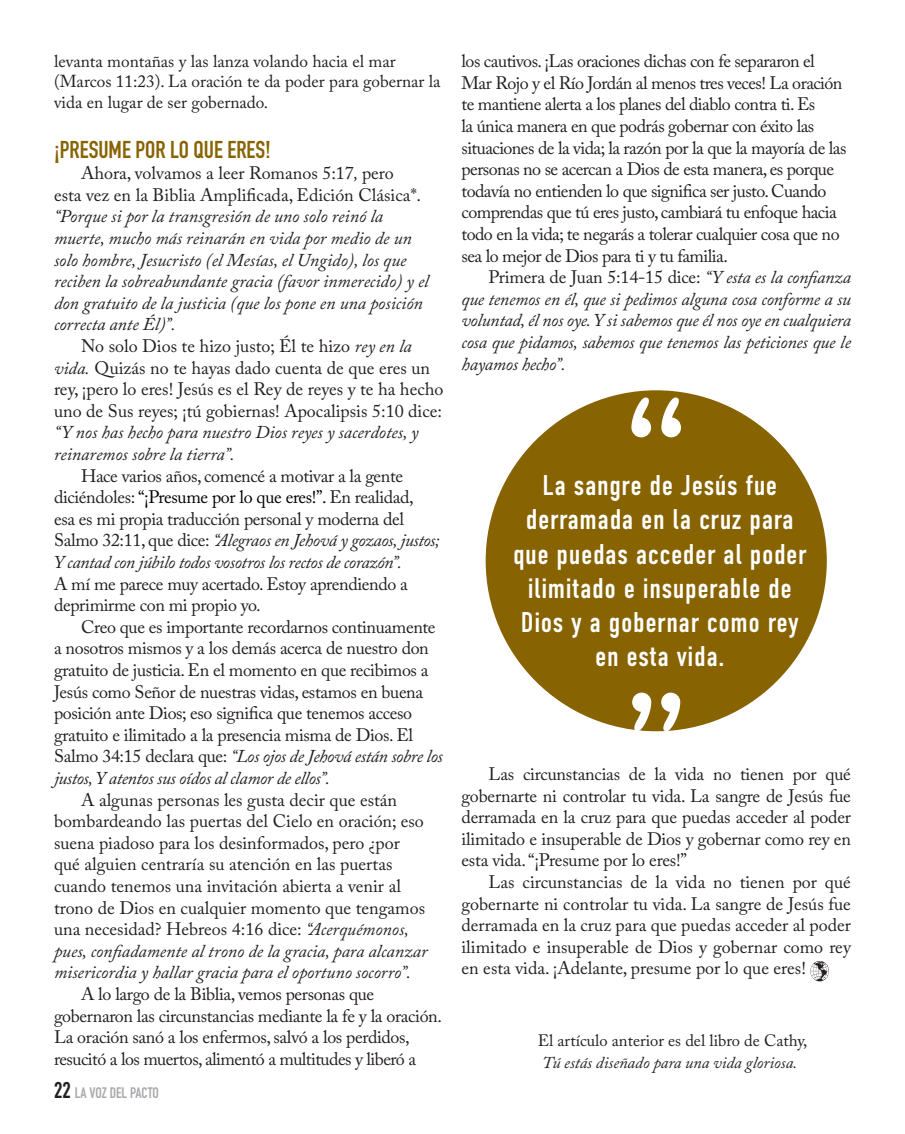
<style>
.page{position:relative;width:905px;height:1134px;background:#fff}
.page>*{position:absolute;margin:0;border:0;box-sizing:border-box;transform-origin:0 0}
.t1{font:28.5px/34.2px "DIN Condensed";letter-spacing:.02em;color:#fff;text-align:center}
.t2{font:700 24px "DIN Condensed";color:#876302}
.t3{font:18px/21.6px "Adobe Caslon Pro";letter-spacing:-.02em;color:#231f20}
.t4{font:18px/21.6px "Adobe Caslon Pro";color:#231f20}
.t5{font:italic 18px/21.6px "Adobe Caslon Pro";color:#231f20}
.t6{font:17.25px/20.7px "Adobe Caslon Pro";color:#231f20}
.t7{font:16.5px "Adobe Caslon Pro";color:#231f20}
.t8{font:italic 16.5px "Adobe Caslon Pro";color:#231f20}
.t9{font:700 15px "DIN Condensed";color:#a8a9ad}
.s1{font-style:normal}
.s2{font-style:italic}
.s3{color:#000}
.s4{font-size:22.5px;color:#231f20}
</style>
<div class="page">
<div style="left:485px;top:390px;width:341px;height:341px;background:#876302;border-radius:50%"></div>
<svg style="left:661px;top:397px;width:20px;height:40px"></svg>
<svg style="left:631px;top:397px;width:20px;height:40px"></svg>
<svg style="left:632px;top:693px;width:19px;height:38px"></svg>
<svg style="left:661px;top:693px;width:19px;height:38px"></svg>
<svg style="left:810px;top:961px;width:19px;height:20px"></svg>
<p class="t6" style="left:54px;top:50px;width:388px">levanta montañas y las lanza volando hacia el mar (Marcos 11:23). La oración te da poder para gobernar la vida en lugar de ser gobernado.</p>
<p class="t2" style="left:54px;top:133px;width:218px">¡PRESUME POR LO QUE ERES!</p>
<p class="t5" style="left:54px;top:162px;width:376px;text-indent:27px"><span class="s1">Ahora, volvamos a leer Romanos 5:17</span>, <span class="s1">pero<br>esta vez en la Biblia Amplificada, Edición Clásica*. </span>“Porque si por la transgresión de uno solo reinó la muerte, mucho más reinarán en vida por medio de un solo hombre, Jesucristo (el Mesías, el Ungido), los que reciben la sobreabundante gracia (favor inmerecido) y el don gratuito de la justicia (que los pone en una posición correcta ante Él)”.</p>
<p class="t4" style="left:54px;top:335px;width:391px;text-indent:27px">No solo Dios te hizo justo; Él te hizo <span class="s2">rey en la vida.</span> Quizás no te hayas dado cuenta de que eres un rey, ¡pero lo eres! Jesús es el Rey de reyes y te ha hecho uno de Sus reyes; ¡tú gobiernas! Apocalipsis 5:10 dice: <span class="s2">“Y nos has hecho para nuestro Dios reyes y sacerdotes, y reinaremos sobre la tierra”.</span></p>
<p class="t3" style="left:54px;top:465px;width:387px;text-indent:27px">Hace varios años, comencé a motivar a la gente diciéndoles: <span class="s3">“¡Presume por lo que eres!”.</span> En realidad,<br>esa es mi propia traducción personal y moderna del Salmo 32:11, que dice: <span class="s2">“Alegraos en Jehová y gozaos, justos; Y cantad con júbilo todos vosotros los rectos de corazón”.<br></span>A mí me parece muy acertado. Estoy aprendiendo a deprimirme con mi propio yo.</p>
<p class="t3" style="left:54px;top:616px;width:390px;text-indent:27px">Creo que es importante recordarnos continuamente a nosotros mismos y a los demás acerca de nuestro don gratuito de justicia. En el momento en que recibimos a Jesús como Señor de nuestras vidas, estamos en buena posición ante Dios; eso significa que tenemos acceso gratuito e ilimitado a la presencia misma de Dios. El Salmo 34:15 declara que: <span class="s2">“Los ojos de Jehová están sobre los justos, Y atentos sus oídos al clamor de ellos”.</span></p>
<p class="t4" style="left:54px;top:789px;width:375px;text-indent:27px">A algunas personas les gusta decir que están bombardeando las puertas del Cielo en oración; eso suena piadoso para los desinformados, pero ¿por qué alguien centraría su atención en las puertas cuando tenemos una invitación abierta a venir al trono de Dios en cualquier momento que tengamos una necesidad? Hebreos 4:16 dice: <span class="s2">“Acerquémonos, pues, confiadamente al trono de la gracia, para alcanzar misericordia y hallar gracia para el oportuno socorro”.</span></p>
<p class="t3" style="left:54px;top:983px;width:389px;text-indent:27px">A lo largo de la Biblia, vemos personas que gobernaron las circunstancias mediante la fe y la oración.<br>La oración sanó a los enfermos, salvó a los perdidos, resucitó a los muertos, alimentó a multitudes y liberó a</p>
<p class="t9" style="left:54px;top:1082px;width:106px"><span class="s4">22</span> LA VOZ DEL PACTO</p>
<p class="t3" style="left:461px;top:50px;width:386px">los cautivos. ¡Las oraciones dichas con fe separaron el Mar Rojo y el Río Jordán al menos tres veces! La oración te mantiene alerta a los planes del diablo contra ti. Es<br>la única manera en que podrás gobernar con éxito las situaciones de la vida; la razón por la que la mayoría de las personas no se acercan a Dios de esta manera, es porque todavía no entienden lo que significa ser justo. Cuando comprendas que tú eres justo, cambiará tu enfoque hacia todo en la vida; te negarás a tolerar cualquier cosa que no sea lo mejor de Dios para ti y tu familia.</p>
<p class="t5" style="left:461px;top:266px;width:391px;text-align:justify;text-indent:27px"><span class="s1">Primera de Juan 5:14-15 dice:</span> “Y esta es la confianza que tenemos en él, que si pedimos alguna cosa conforme a su voluntad, él nos oye. Y si sabemos que él nos oye en cualquiera cosa que pidamos, sabemos que tenemos las peticiones que le hayamos hecho”.</p>
<p class="t1" style="left:513px;top:469px;width:295px">La sangre de Jesús fue derramada en la cruz para que puedas acceder al poder ilimitado e insuperable de<br>Dios y a gobernar como rey en esta vida.</p>
<p class="t3" style="left:461px;top:763px;width:391px;text-align:justify;text-indent:27px">Las circunstancias de la vida no tienen por qué gobernarte ni controlar tu vida. La sangre de Jesús fue derramada en la cruz para que puedas acceder al poder ilimitado e insuperable de Dios y gobernar como rey en esta vida. “¡Presume por lo eres!”</p>
<p class="t3" style="left:461px;top:871px;width:391px;text-align:justify;text-indent:27px">Las circunstancias de la vida no tienen por qué gobernarte ni controlar tu vida. La sangre de Jesús fue derramada en la cruz para que puedas acceder al poder ilimitado e insuperable de Dios y gobernar como rey en esta vida. ¡Adelante, presume por lo que eres!</p>
<p class="t7" style="left:537px;top:1031px;width:271px">El artículo anterior es del libro de Cathy,</p>
<p class="t8" style="left:542px;top:1052px;width:257px">Tú estás diseñado para una vida gloriosa.</p>
</div>
